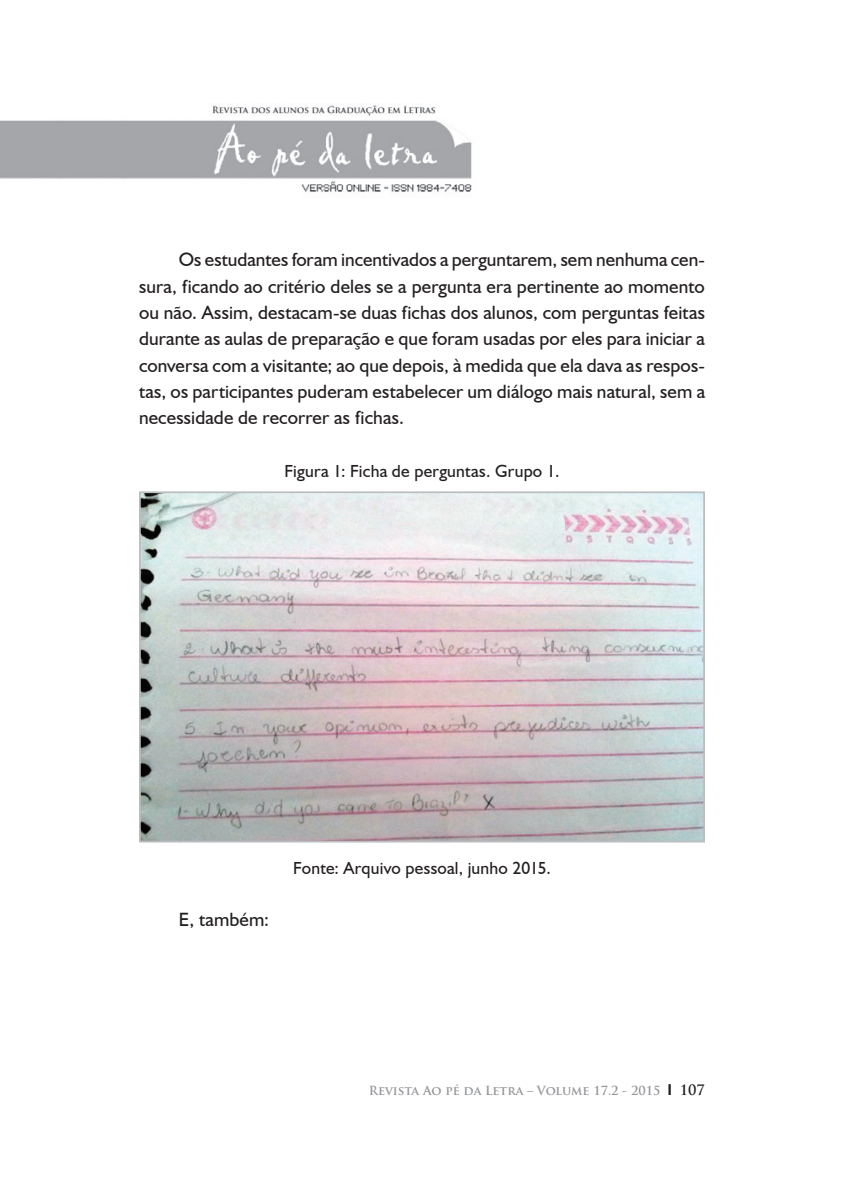
<style>
.page{position:relative;width:844px;height:1191px;background:#fff}
.page>*{position:absolute;margin:0;border:0;box-sizing:border-box;transform-origin:0 0}
.t1{font:19.25px/26.2px "Humanist 521 BT";letter-spacing:.005em;color:#231f20;text-align:justify}
.t2{font:17.5px "Humanist 521 BT";letter-spacing:.01em;color:#231f20}
.t3{font:700 12.25px "Trajan Pro";color:#939598}
.s1{font-family:"Humanist 521 BT";font-size:15.75px;color:#231f20}
.s2{font-size:14px;color:#231f20}
</style>
<div class="page">
<img style="left:0;top:105px;width:472px;height:87px">
<img style="left:142px;top:494px;width:559px;height:345px">
<div style="left:139px;top:491px;width:565px;height:351px;border:2px solid #bcbdc0"></div>
<p class="t1" style="left:139px;top:246px;width:567px;text-indent:40px">Os estudantes foram incentivados a perguntarem, sem nenhuma cen&shy;sura, ficando ao critério deles se a pergunta era pertinente ao momento ou não. Assim, destacam-se duas fichas dos alunos, com perguntas feitas durante as aulas de preparação e que foram usadas por eles para iniciar a conversa com a visitante; ao que depois, à medida que ela dava as respos&shy;tas, os participantes puderam estabelecer um diálogo mais natural, sem a necessidade de recorrer as fichas.</p>
<p class="t2" style="left:284px;top:460px;width:276px">Figura 1: Ficha de perguntas. Grupo 1.</p>
<p class="t1" style="left:179px;top:906px;width:92px">E, também:</p>
<p class="t2" style="left:293px;top:857px;width:259px">Fonte: Arquivo pessoal, junho 2015.</p>
<p class="t3" style="left:369px;top:1082px;width:337px">Revista Ao pé da Letra – Volume 17.2 - 2015 <span class="s1">l</span> <span class="s2">107</span></p>
</div>
